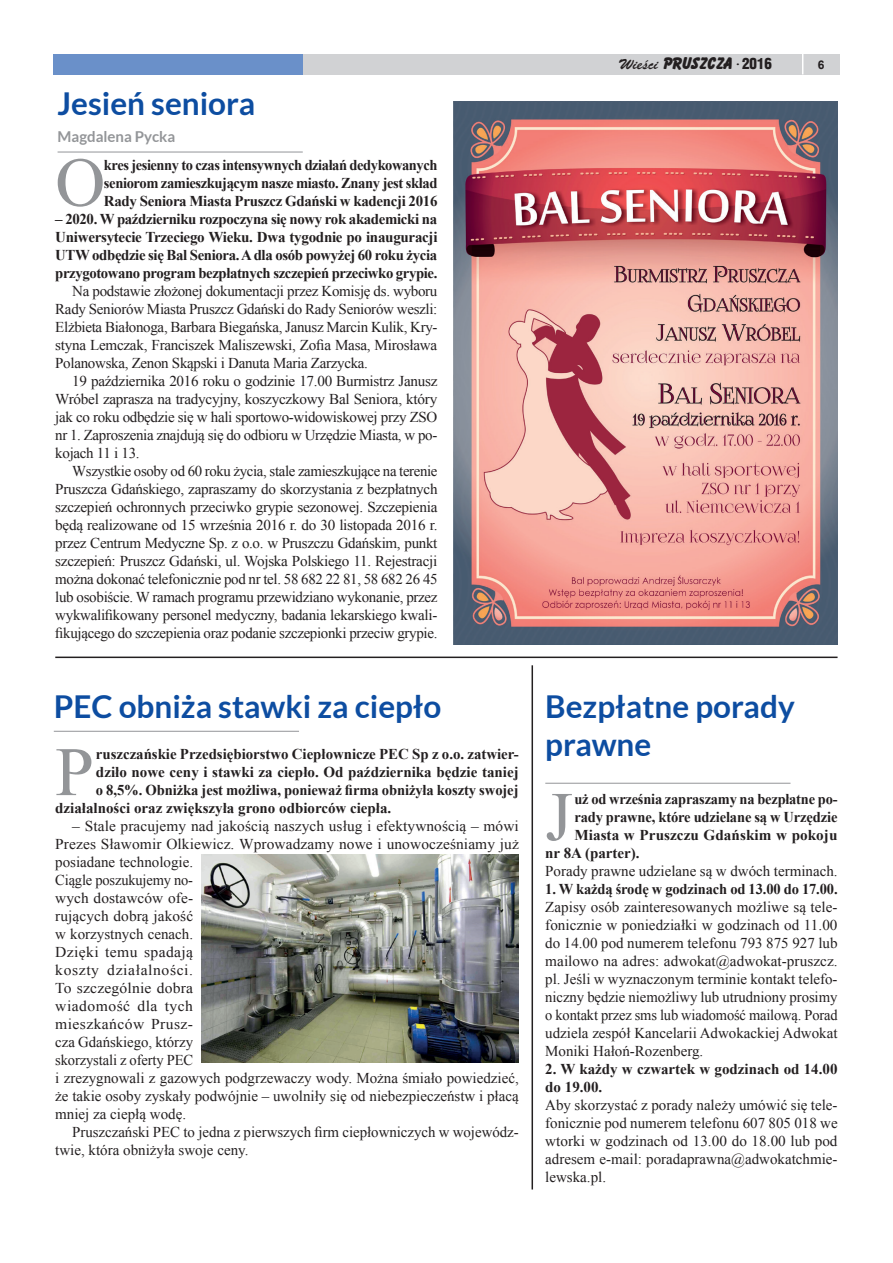
<style>
.page{position:relative;width:893px;height:1263px;background:#fff}
.page>*{position:absolute;margin:0;border:0;box-sizing:border-box;transform-origin:0 0}
.t1{font:69.3px "Times New Roman";color:#939598}
.t2{font:700 31.5px/37.8px "Lato";color:#0d4da1}
.t3{font:15px/18px "Times New Roman";color:#231f20;text-align:justify}
.t4{font:700 15px/18px "Times New Roman";letter-spacing:-.005em;color:#231f20;text-align:justify}
.t5{font:700 15px/18px "Times New Roman";letter-spacing:-.005em;color:#231f20;text-align:justify;scale:.96 1}
.t6{font:700 15px "Bassoon";color:#231f20}
.t7{font:700 15px "Lato";color:#939598}
.t8{font:700 12px "Arial";color:#231f20}
.s1{font-family:"Brush Scr DEE";font-weight:400}
.s2{font-family:"Switzerland Cond";font-weight:900}
</style>
<div class="page">
<div style="left:53px;top:54px;width:251px;height:20px;background:#6a90c9"></div>
<div style="left:304px;top:54px;width:536px;height:20px;background:#d1d2d4"></div>
<svg style="left:802px;top:54px;width:1px;height:20px"></svg>
<hr style="left:58px;top:152px;width:245px;height:1px;background:#939598">
<img style="left:454px;top:101px;width:383px;height:544px">
<hr style="left:55px;top:656px;width:782px;height:2px;background:#231f20">
<hr style="left:531px;top:665px;width:2px;height:524px;background:#231f20">
<hr style="left:54px;top:731px;width:245px;height:1px;background:#939598">
<img style="left:202px;top:855px;width:316px;height:208px">
<hr style="left:545px;top:783px;width:245px;height:1px;background:#939598">
<h2 class="t2" style="left:58px;top:84px;width:199px">Jesień seniora</h2>
<p class="t7" style="left:58px;top:128px;width:119px">Magdalena Pycka</p>
<h1 class="t1" style="left:55px;top:136px;width:52px">O</h1>
<p class="t5" style="left:104px;top:155px;width:349px">kres jesienny to czas intensywnych działań dedykowanych seniorom zamieszkującym nasze miasto. Znany jest skład Rady Seniora Miasta Pruszcz Gdański w kadencji 2016</p>
<p class="t4" style="left:55px;top:209px;width:384px">– 2020. W październiku rozpoczyna się nowy rok akademicki na Uniwersytecie Trzeciego Wieku. Dwa tygodnie po inauguracji UTW odbędzie się Bal Seniora. A dla osób powyżej 60 roku życia przygotowano program bezpłatnych szczepień przeciwko grypie.</p>
<p class="t3" style="left:55px;top:281px;width:384px;text-indent:17px">Na podstawie złożonej dokumentacji przez Komisję ds. wyboru Rady Seniorów Miasta Pruszcz Gdański do Rady Seniorów weszli:<br>Elżbieta Białonoga, Barbara Biegańska, Janusz Marcin Kulik, Kry&shy;styna Lemczak, Franciszek Maliszewski, Zofia Masa, Mirosława Polanowska, Zenon Skąpski i Danuta Maria Zarzycka.</p>
<p class="t3" style="left:55px;top:371px;width:384px;text-indent:17px">19 października 2016 roku o godzinie 17.00 Burmistrz Janusz Wróbel zaprasza na tradycyjny, koszyczkowy Bal Seniora, który jak co roku odbędzie się w hali sportowo-widowiskowej przy ZSO nr 1. Zaproszenia znajdują się do odbioru w Urzędzie Miasta, w po&shy;kojach 11 i 13.</p>
<p class="t3" style="left:55px;top:461px;width:384px;text-indent:17px">Wszystkie osoby od 60 roku życia, stale zamieszkujące na terenie Pruszcza Gdańskiego, zapraszamy do skorzystania z bezpłatnych szczepień ochronnych przeciwko grypie sezonowej. Szczepienia będą realizowane od 15 września 2016 r. do 30 listopada 2016 r. przez Centrum Medyczne Sp. z o.o. w Pruszczu Gdańskim, punkt szczepień: Pruszcz Gdański, ul. Wojska Polskiego 11. Rejestracji można dokonać telefonicznie pod nr tel. 58 682 22 81, 58 682 26 45 lub osobiście. W ramach programu przewidziano wykonanie, przez wykwalifikowany personel medyczny, badania lekarskiego kwali&shy;fikującego do szczepienia oraz podanie szczepionki przeciw grypie.</p>
<h2 class="t2" style="left:54px;top:687px;width:389px">PEC obniża stawki za ciepło</h2>
<h1 class="t1" style="left:55px;top:725px;width:40px">P</h1>
<p class="t4" style="left:96px;top:745px;width:424px">ruszczańskie Przedsiębiorstwo Ciepłownicze PEC Sp z o.o. zatwier-</p>
<p class="t4" style="left:96px;top:763px;width:424px">dziło nowe ceny i stawki za ciepło. Od października będzie taniej</p>
<p class="t4" style="left:96px;top:781px;width:424px">o 8,5%. Obniżka jest możliwa, ponieważ firma obniżyła koszty swojej</p>
<p class="t4" style="left:55px;top:799px;width:338px">działalności oraz zwiększyła grono odbiorców ciepła.</p>
<p class="t3" style="left:55px;top:817px;width:465px;text-align:left;text-indent:17px">– Stale pracujemy nad jakością naszych usług i efektywnością – mówi Prezes Sławomir Olkiewicz. Wprowadzamy nowe i unowocześniamy już posiadane technologie.<br>Ciągle poszukujemy no-<br>wych dostawców ofe-<br>rujących dobrą jakość<br>w korzystnych cenach.<br>Dzięki temu spadają<br>koszty działalności.<br>To szczególnie dobra<br>wiadomość dla tych<br>mieszkańców Prusz-<br>cza Gdańskiego, którzy<br>skorzystali z oferty PEC<br>i zrezygnowali z gazowych podgrzewaczy wody. Można śmiało powiedzieć, że takie osoby zyskały podwójnie – uwolniły się od niebezpieczeństw i płacą mniej za ciepłą wodę.</p>
<p class="t3" style="left:55px;top:1123px;width:465px;text-indent:17px">Pruszczański PEC to jedna z pierwszych firm ciepłowniczych w wojewódz&shy;twie, która obniżyła swoje ceny.</p>
<p class="t6" style="left:619px;top:53px;width:154px"><span class="s1">Wieœci</span> PRUSZCZA <sup>.</sup><span class="s2">2016</span></p>
<p class="t8" style="left:818px;top:57px;width:8px">6</p>
<h2 class="t2" style="left:545px;top:687px;width:251px">Bezpłatne porady prawne</h2>
<h1 class="t1" style="left:545px;top:770px;width:28px">J</h1>
<p class="t5" style="left:574px;top:789px;width:276px">uż od września zapraszamy na bezpłatne po-</p>
<p class="t4" style="left:574px;top:807px;width:265px">rady prawne, które udzielane są w Urzędzie</p>
<p class="t4" style="left:574px;top:825px;width:265px">Miasta w Pruszczu Gdańskim w pokoju</p>
<p class="t4" style="left:545px;top:843px;width:96px">nr 8A (parter).</p>
<p class="t3" style="left:545px;top:862px;width:294px">Porady prawne udzielane są w dwóch terminach.</p>
<p class="t4" style="left:545px;top:879px;width:294px">1. W każdą środę w godzinach od 13.00 do 17.00.</p>
<p class="t3" style="left:545px;top:898px;width:294px">Zapisy osób zainteresowanych możliwe są tele&shy;fonicznie w poniedziałki w godzinach od 11.00 do 14.00 pod numerem telefonu 793 875 927 lub mailowo na adres: adwokat@adwokat-pruszcz. pl. Jeśli w wyznaczonym terminie kontakt telefo&shy;niczny będzie niemożliwy lub utrudniony prosimy o kontakt przez sms lub wiadomość mailową. Porad udziela zespół Kancelarii Adwokackiej Adwokat Moniki Hałoń-Rozenberg.</p>
<p class="t4" style="left:545px;top:1059px;width:294px">2. W każdy w czwartek w godzinach od 14.00 do 19.00.</p>
<p class="t3" style="left:545px;top:1096px;width:294px">Aby skorzystać z porady należy umówić się tele&shy;fonicznie pod numerem telefonu 607 805 018 we wtorki w godzinach od 13.00 do 18.00 lub pod adresem e-mail: poradaprawna@adwokatchmie&shy;lewska.pl.</p>
</div>
